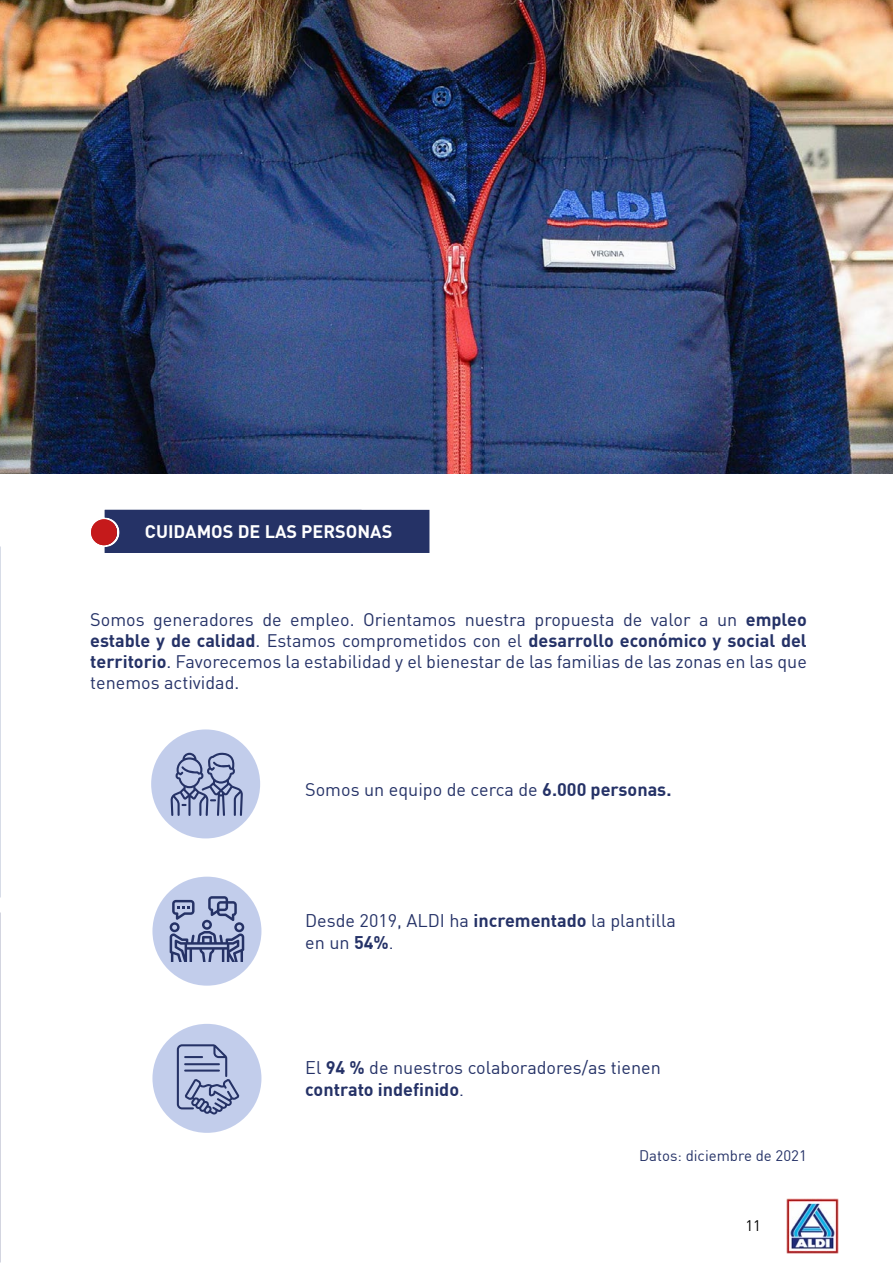
<style>
.page{position:relative;width:893px;height:1263px;background:#fff}
.page>*{position:absolute;margin:0;border:0;box-sizing:border-box;transform-origin:0 0}
.t1{font:18px/21px "DIN Pro";color:#253267;text-align:justify}
.t2{font:18px/21.6px "DINPR Ofor BRM";color:#253267}
.t3{font:700 18px "DIN Pro";color:#fff}
.t4{font:700 18px "DINPR Ofor BRM";letter-spacing:.01em;color:#fff}
.t5{font:15px "DINPR Ofor BRM";color:#253267}
.t6{font:15px "DINPR Ofor BRM";color:#000}
.s1{font-weight:700}
</style>
<div class="page">
<img style="left:0;top:547px;width:1px;height:350px">
<div style="left:105px;top:510px;width:324px;height:43px;background:#253266"></div>
<div style="left:91px;top:519px;width:26px;height:26px;background:#c51a1b;border-radius:50%"></div>
<div style="left:151px;top:729px;width:109px;height:109px;background:#c2cdeb;border-radius:50%"></div>
<svg style="left:170px;top:752px;width:73px;height:64px"></svg>
<div style="left:152px;top:1024px;width:109px;height:109px;background:#c2cdeb;border-radius:50%"></div>
<svg style="left:177px;top:1044px;width:62px;height:71px"></svg>
<div style="left:152px;top:877px;width:109px;height:109px;background:#c2cdeb;border-radius:50%"></div>
<svg style="left:170px;top:896px;width:74px;height:65px"></svg>
<img style="left:0;top:0;width:893px;height:473px">
<img style="left:786px;top:1198px;width:53px;height:55px">
<p class="t3" style="left:145px;top:516px;width:249px">CUIDAMOS DE LAS PERSONAS</p>
<p class="t4" style="left:145px;top:518px;width:206px">EN NUESTRAS TIENDAS:</p>
<p class="t1" style="left:90px;top:607px;width:718px">Somos generadores de empleo. Orientamos nuestra propuesta de valor a un <span class="s1">empleo estable y de calidad</span>. Estamos comprometidos con el <span class="s1">desarrollo económico y social del territorio</span>. Favorecemos la estabilidad y el bienestar de las familias de las zonas en las que tenemos actividad.</p>
<p class="t2" style="left:305px;top:777px;width:368px">Somos un equipo de cerca de <span class="s1">6.000 personas.</span></p>
<p class="t2" style="left:305px;top:909px;width:372px">Desde 2019, ALDI ha <span class="s1">incrementado</span> la plantilla en un <span class="s1">54%</span>.</p>
<p class="t2" style="left:305px;top:1056px;width:357px">El <span class="s1">94 %</span> de nuestros colaboradores/as tienen <span class="s1">contrato indefinido</span>.</p>
<p class="t5" style="left:639px;top:1144px;width:169px">Datos: diciembre de 2021</p>
<p class="t6" style="left:745px;top:1214px;width:17px">11</p>
</div>
